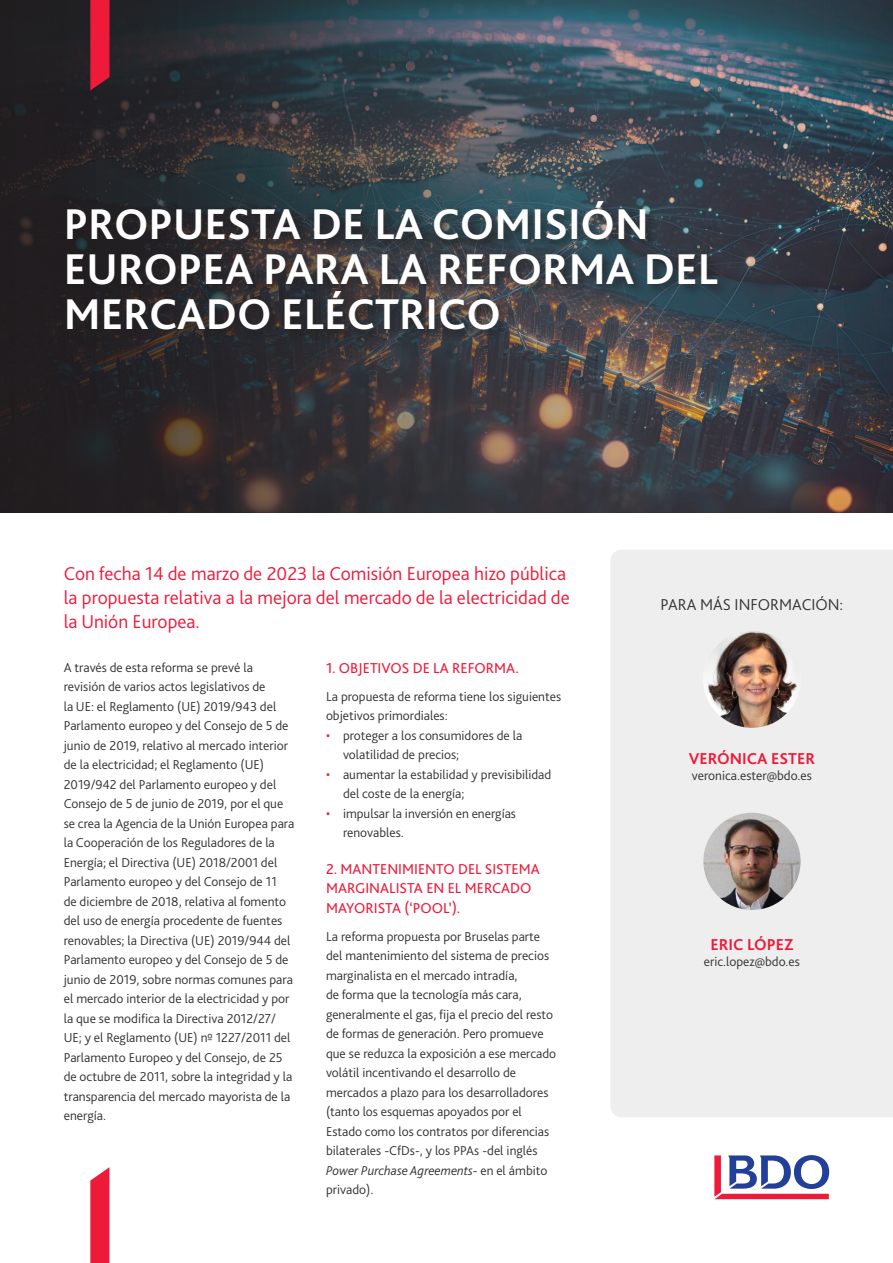
<style>
.page{position:relative;width:893px;height:1263px;background:#fff}
.page>*{position:absolute;margin:0;border:0;box-sizing:border-box;transform-origin:0 0}
.Main_Page_Headline_2{font:700 45px/45px "Bliss Pro";color:#fff}
.Intro{font:300 19.5px/24px "Bliss Pro";color:#ed1a3a}
.Body_text{font:700 16.5px "Bliss Pro";color:#ed1a3a}
.Body_text-2{font:300 16.5px "Bliss Pro";color:#333231}
.Subheading_level_1{font:15px/19.5px "Bliss Pro";color:#ed1a3a}
.Body_text-3{font:300 13.5px/19.5px "Bliss Pro";color:#333231}
.s1{color:#ed1a3a}
.s2{font-style:italic}
</style>
<div class="page">
<svg style="left:714px;top:1155px;width:115px;height:44px"></svg>
<div style="left:610px;top:550px;width:283px;height:567px;background:#eee"></div>
<img style="left:703px;top:630px;width:98px;height:98px;border-radius:49px">
<img style="left:703px;top:813px;width:98px;height:97px;border-radius:49px">
<svg style="left:0;top:0;width:893px;height:512px;background:#363b42"></svg>
<div style="left:64px;top:198px;width:665px;height:144px;background:#231f20;opacity:.75"></div>
<svg style="left:90px;top:1167px;width:19px;height:96px;background:#ee2e4b"></svg>
<svg style="left:90px;top:0;width:19px;height:91px;background:#d91a37"></svg>
<p class="Main_Page_Headline_2" style="left:64px;top:201px;width:656px">PROPUESTA DE LA COMISIÓN<br>EUROPEA PARA LA REFORMA DEL<br>MERCADO ELÉCTRICO</p>
<p class="Intro" style="left:64px;top:561px;width:507px">Con fecha 14 de marzo de 2023 la Comisión Europea hizo pública la propuesta relativa a la mejora del mercado de la electricidad de la Unión Europea.</p>
<p class="Body_text-3" style="left:64px;top:657px;width:232px">A través de esta reforma se prevé la revisión de varios actos legislativos de<br>la UE: el Reglamento (UE) 2019/943 del Parlamento europeo y del Consejo de 5 de junio de 2019, relativo al mercado interior de la electricidad; el Reglamento (UE)<br>2019/942 del Parlamento europeo y del Consejo de 5 de junio de 2019, por el que se crea la Agencia de la Unión Europea para la Cooperación de los Reguladores de la Energía; el Directiva (UE) 2018/2001 del Parlamento europeo y del Consejo de 11<br>de diciembre de 2018, relativa al fomento del uso de energía procedente de fuentes renovables; la Directiva (UE) 2019/944 del Parlamento europeo y del Consejo de 5 de junio de 2019, sobre normas comunes para el mercado interior de la electricidad y por la que se modifica la Directiva 2012/27/ UE; y el Reglamento (UE) nº 1227/2011 del Parlamento Europeo y del Consejo, de 25 de octubre de 2011, sobre la integridad y la transparencia del mercado mayorista de la energía.</p>
<p class="Subheading_level_1" style="left:326px;top:657px;width:194px">1. OBJETIVOS DE LA REFORMA.</p>
<p class="Body_text-3" style="left:326px;top:686px;width:237px">La propuesta de reforma tiene los siguientes objetivos primordiales:</p>
<p class="Body_text-3" style="left:343px;top:725px;width:181px;text-indent:-17px"><span class="s1">•</span> proteger a los consumidores de la volatilidad de precios;</p>
<p class="Body_text-3" style="left:343px;top:764px;width:210px;text-indent:-17px"><span class="s1">•</span> aumentar la estabilidad y previsibilidad del coste de la energía;</p>
<p class="Body_text-3" style="left:343px;top:803px;width:175px;text-indent:-17px"><span class="s1">•</span> impulsar la inversión en energías renovables.</p>
<p class="Subheading_level_1" style="left:326px;top:859px;width:215px">2. MANTENIMIENTO DEL SISTEMA<br>MARGINALISTA EN EL MERCADO<br>MAYORISTA (‘POOL’).</p>
<p class="Body_text-3" style="left:326px;top:926px;width:232px">La reforma propuesta por Bruselas parte del mantenimiento del sistema de precios marginalista en el mercado intradía,<br>de forma que la tecnología más cara, generalmente el gas, fija el precio del resto de formas de generación. Pero promueve que se reduzca la exposición a ese mercado volátil incentivando el desarrollo de mercados a plazo para los desarrolladores (tanto los esquemas apoyados por el Estado como los contratos por diferencias bilaterales -CfDs-, y los PPAs -del inglés <span class="s2">Power Purchase Agreements</span>- en el ámbito privado).</p>
<p class="Body_text-2" style="left:661px;top:594px;width:184px">PARA MÁS INFORMACIÓN:</p>
<p class="Body_text" style="left:689px;top:749px;width:128px">VERÓNICA ESTER</p>
<p class="Body_text-3" style="left:692px;top:766px;width:122px">veronica.ester@bdo.es</p>
<p class="Body_text" style="left:710px;top:934px;width:84px">ERIC LÓPEZ</p>
<p class="Body_text-3" style="left:704px;top:951px;width:98px">eric.lopez@bdo.es</p>
</div>
